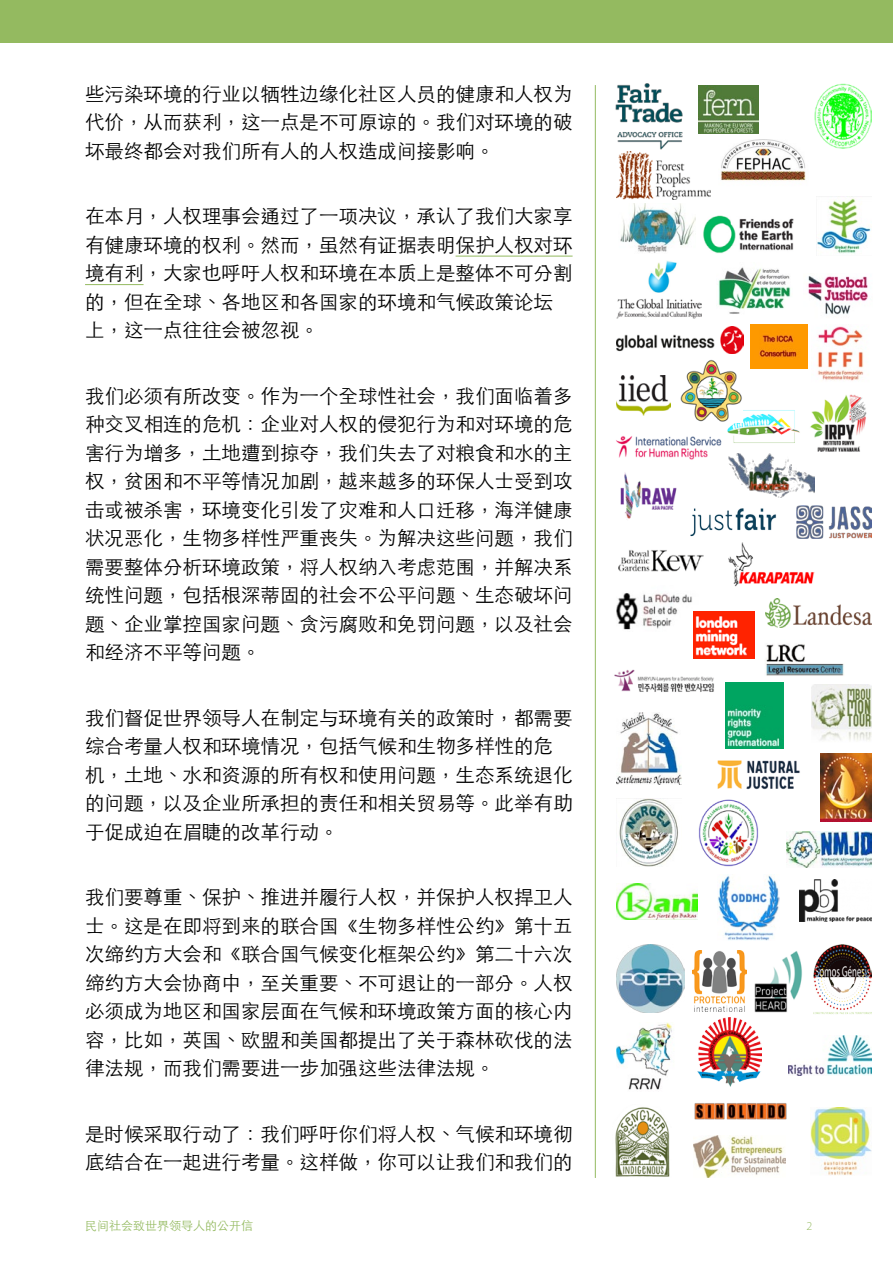
<style>
.page{position:relative;width:893px;height:1263px;background:#fff}
.page>*{position:absolute;margin:0;border:0;box-sizing:border-box;transform-origin:0 0}
.t1{font:300 19.5px/28.5px "ST Heiti TC";color:#000;text-align:justify}
.t2{font:300 12px "ST Heiti TC";color:#94ba60}
.t3{font:300 12px "Myriad Pro";color:#94ba60}
</style>
<div class="page">
<div style="left:0;top:0;width:893px;height:43px;background:#94ba60"></div>
<hr style="left:595px;top:85px;width:1px;height:1093px;background:#94ba60">
<hr style="left:456px;top:256px;width:117px;height:1px;background:#94ba60">
<hr style="left:85px;top:284px;width:59px;height:1px;background:#94ba60">
<img style="left:614px;top:669px;width:100px;height:23px">
<img style="left:808px;top:276px;width:60px;height:39px">
<img style="left:703px;top:215px;width:91px;height:38px">
<img style="left:816px;top:198px;width:55px;height:56px">
<img style="left:620px;top:203px;width:76px;height:50px">
<img style="left:617px;top:151px;width:94px;height:49px">
<img style="left:698px;top:85px;width:61px;height:48px">
<img style="left:617px;top:327px;width:127px;height:26px">
<img style="left:617px;top:261px;width:85px;height:57px">
<img style="left:815px;top:83px;width:57px;height:65px">
<img style="left:810px;top:394px;width:57px;height:58px">
<img style="left:727px;top:410px;width:73px;height:33px">
<img style="left:796px;top:505px;width:76px;height:34px">
<img style="left:750px;top:325px;width:58px;height:44px">
<img style="left:617px;top:376px;width:54px;height:40px">
<img style="left:616px;top:436px;width:106px;height:24px">
<img style="left:620px;top:472px;width:57px;height:47px">
<img style="left:729px;top:543px;width:85px;height:44px">
<img style="left:690px;top:508px;width:87px;height:29px">
<img style="left:728px;top:454px;width:86px;height:43px">
<img style="left:617px;top:593px;width:75px;height:37px">
<img style="left:765px;top:599px;width:107px;height:28px">
<img style="left:766px;top:644px;width:78px;height:32px">
<img style="left:811px;top:685px;width:61px;height:56px">
<img style="left:617px;top:713px;width:64px;height:71px">
<img style="left:717px;top:760px;width:83px;height:30px">
<img style="left:718px;top:875px;width:62px;height:65px">
<img style="left:725px;top:682px;width:58px;height:66px">
<img style="left:619px;top:799px;width:59px;height:68px">
<img style="left:786px;top:831px;width:86px;height:37px">
<img style="left:799px;top:879px;width:73px;height:43px">
<img style="left:692px;top:951px;width:55px;height:60px">
<img style="left:813px;top:944px;width:59px;height:70px">
<img style="left:698px;top:799px;width:61px;height:68px">
<img style="left:820px;top:753px;width:52px;height:68px">
<img style="left:617px;top:883px;width:80px;height:37px">
<img style="left:754px;top:951px;width:48px;height:62px">
<img style="left:615px;top:1107px;width:55px;height:70px">
<img style="left:694px;top:1103px;width:93px;height:17px">
<img style="left:810px;top:1107px;width:62px;height:68px">
<img style="left:693px;top:1135px;width:92px;height:43px">
<img style="left:616px;top:1022px;width:56px;height:68px">
<img style="left:788px;top:1035px;width:84px;height:40px">
<img style="left:697px;top:1017px;width:65px;height:70px">
<img style="left:720px;top:139px;width:86px;height:42px">
<img style="left:615px;top:83px;width:68px;height:67px">
<img style="left:718px;top:267px;width:73px;height:47px">
<img style="left:817px;top:326px;width:47px;height:55px">
<img style="left:680px;top:360px;width:63px;height:62px">
<img style="left:618px;top:550px;width:86px;height:22px">
<img style="left:617px;top:944px;width:68px;height:68px">
<img style="left:693px;top:611px;width:62px;height:47px">
<p class="t1" style="left:85px;top:77px;width:489px">些污染环境的行业以牺牲边缘化社区人员的健康和人权为代价，从而获利，这一点是不可原谅的。我们对环境的破坏最终都会对我们所有人的人权造成间接影响。</p>
<p class="t1" style="left:85px;top:200px;width:489px;text-align:left">在本月，人权理事会通过了一项决议，承认了我们大家享有健康环境的权利。然而，虽然有证据表明保护人权对环境有利，大家也呼吁人权和环境在本质上是整体不可分割的，但在全球、各地区和各国家的环境和气候政策论坛上，这一点往往会被忽视。</p>
<p class="t1" style="left:85px;top:379px;width:489px">我们必须有所改变。作为一个全球性社会，我们面临着多种交叉相连的危机：企业对人权的侵犯行为和对环境的危害行为增多，土地遭到掠夺，我们失去了对粮食和水的主权，贫困和不平等情况加剧，越来越多的环保人士受到攻击或被杀害，环境变化引发了灾难和人口迁移，海洋健康状况恶化，生物多样性严重丧失。为解决这些问题，我们需要整体分析环境政策，将人权纳入考虑范围，并解决系统性问题，包括根深蒂固的社会不公平问题、生态破坏问题、企业掌控国家问题、贪污腐败和免罚问题，以及社会和经济不平等问题。</p>
<p class="t1" style="left:85px;top:701px;width:489px;text-align:left">我们督促世界领导人在制定与环境有关的政策时，都需要综合考量人权和环境情况，包括气候和生物多样性的危机，土地、水和资源的所有权和使用问题，生态系统退化的问题，以及企业所承担的责任和相关贸易等。此举有助于促成迫在眉睫的改革行动。</p>
<p class="t1" style="left:85px;top:881px;width:489px">我们要尊重、保护、推进并履行人权，并保护人权捍卫人士。这是在即将到来的联合国《生物多样性公约》第十五次缔约方大会和《联合国气候变化框架公约》第二十六次缔约方大会协商中，至关重要、不可退让的一部分。人权必须成为地区和国家层面在气候和环境政策方面的核心内容，比如，英国、欧盟和美国都提出了关于森林砍伐的法律法规，而我们需要进一步加强这些法律法规。</p>
<p class="t1" style="left:85px;top:1117px;width:489px">是时候采取行动了：我们呼吁你们将人权、气候和环境彻底结合在一起进行考量。这样做，你可以让我们和我们的</p>
<p class="t2" style="left:85px;top:1215px;width:169px">民间社会致世界领导人的公开信</p>
<p class="t3" style="left:806px;top:1219px;width:7px">2</p>
</div>
